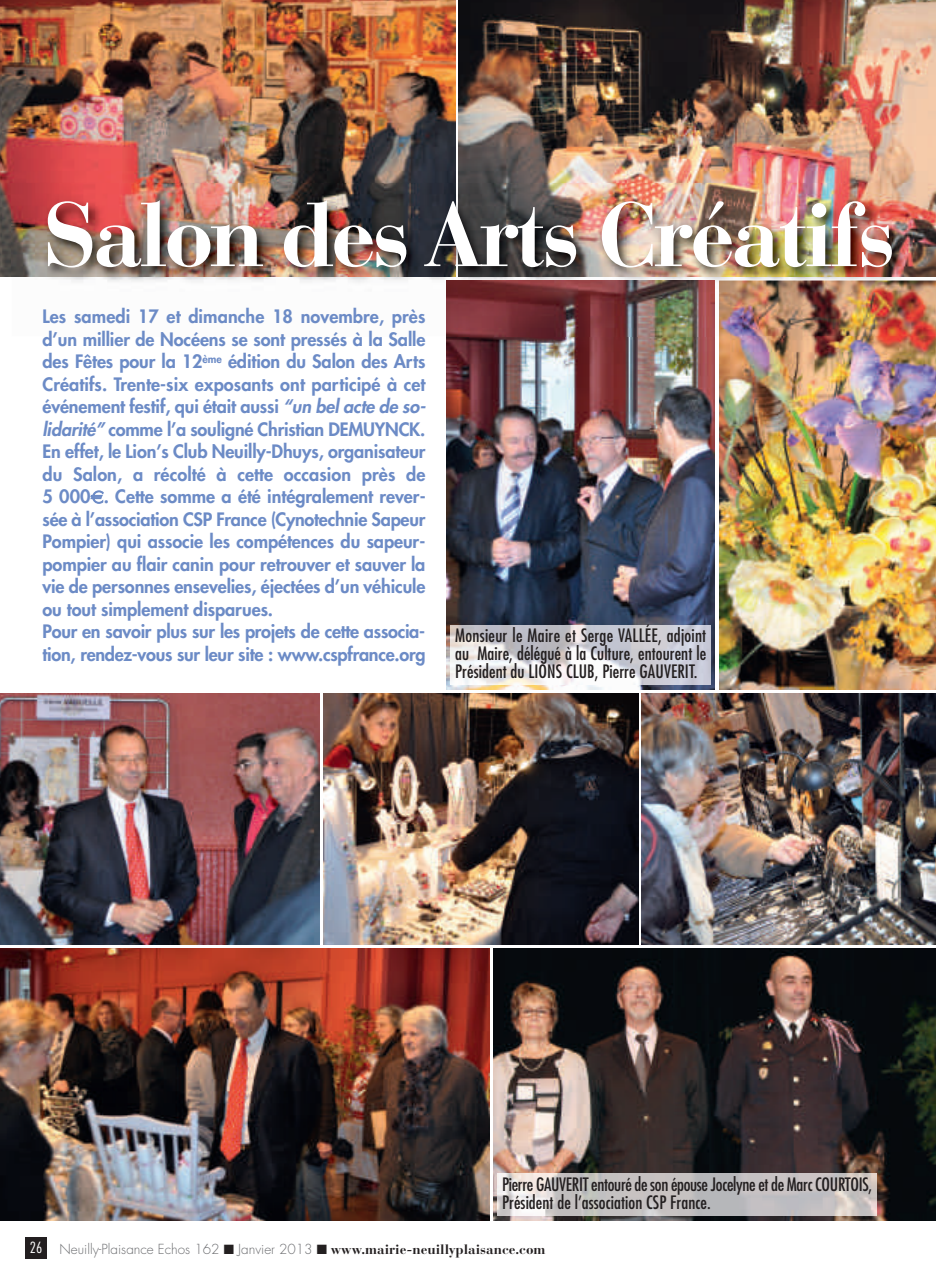
<style>
.page{position:relative;width:936px;height:1276px;background:#fff}
.page>*{position:absolute;margin:0;border:0;box-sizing:border-box;transform-origin:0 0}
.t1{font:90px "Bauer Bodoni Bold Os F";letter-spacing:-.045em;color:#fff}
.t2{font:800 18px/22.5px "Futura";letter-spacing:-.005em;color:#6c8bc6}
.t3{font:condensed 18px/18px "Futura";letter-spacing:.005em;color:#231f20;text-align:justify}
.t4{font:condensed 18px/18px "Futura";letter-spacing:-.015em;color:#231f20}
.t5{font:300 13.5px "Futura";color:#6c6d70}
.s1{font-style:italic}
.s2{font-stretch:condensed;font-size:15px;color:#fff}
.s3{color:#231f20}
.s4{font-family:"Bauer Bodoni Bold Os F";font-weight:400;color:#231f20}
</style>
<div class="page">
<img style="left:0;top:0;width:455px;height:276px">
<img style="left:0;top:948px;width:489px;height:272px">
<img style="left:493px;top:948px;width:442px;height:272px">
<img style="left:323px;top:693px;width:315px;height:251px">
<img style="left:459px;top:0;width:477px;height:183px">
<img style="left:446px;top:336px;width:268px;height:353px">
<img style="left:719px;top:336px;width:216px;height:353px">
<img style="left:935px;top:336px;width:1px;height:259px">
<img style="left:935px;top:600px;width:1px;height:195px">
<img style="left:935px;top:799px;width:1px;height:200px">
<img style="left:935px;top:1003px;width:1px;height:217px">
<img style="left:641px;top:693px;width:294px;height:251px">
<img style="left:0;top:693px;width:319px;height:251px">
<img style="left:12px;top:183px;width:923px;height:153px">
<img style="left:12px;top:183px;width:443px;height:93px">
<img style="left:459px;top:183px;width:477px;height:93px">
<img style="left:446px;top:281px;width:268px;height:55px">
<img style="left:719px;top:281px;width:216px;height:55px">
<img style="left:935px;top:281px;width:1px;height:55px">
<img style="left:43px;top:298px;width:382px;height:38px">
<div style="left:26px;top:1237px;width:21px;height:22px;background:#231f20"></div>
<img style="left:497px;top:1174px;width:379px;height:41px">
<img style="left:451px;top:625px;width:259px;height:60px">
<h1 class="t1" style="left:43px;top:203px;width:855px">Salon des Arts Créatifs</h1>
<p class="t2" style="left:43px;top:307px;width:384px">Les samedi 17 et dimanche 18 novembre, près d’un millier de Nocéens se sont pressés à la Salle des Fêtes pour la 12<sup>ème</sup> édition du Salon des Arts Créatifs. Trente-six exposants ont participé à cet événement festif, qui était aussi <span class="s1">“un bel acte de so&shy;lidarité”</span> comme l’a souligné Christian DEMUYNCK.<br>En effet, le Lion’s Club Neuilly-Dhuys, organisateur du Salon, a récolté à cette occasion près de 5 000 . Cette somme a été intégralement rever&shy;sée à l’association CSP France (Cynotechnie Sapeur Pompier) qui associe les compétences du sapeur&shy;pompier au flair canin pour retrouver et sauver la vie de personnes ensevelies, éjectées d’un véhicule ou tout simplement disparues.<br>Pour en savoir plus sur les projets de cette associa&shy;tion, rendez-vous sur leur site : www.cspfrance.org</p>
<p class="t3" style="left:455px;top:627px;width:252px">Monsieur le Maire et Serge VALLÉE, adjoint au Maire, délégué à la Culture, entourent le Président du LIONS CLUB, Pierre GAUVERIT.</p>
<p class="t4" style="left:502px;top:1176px;width:371px">Pierre GAUVERIT entouré de son épouse Jocelyne et de Marc COURTOIS,<br>Président de l’association CSP France.</p>
<p class="t5" style="left:30px;top:1243px;width:517px"><span class="s2">26</span> Neuilly-Plaisance Echos 162 <span class="s3">■</span> Janvier 2013 <span class="s3">■</span> <span class="s4">www.mairie-neuillyplaisance.com</span></p>
</div>
